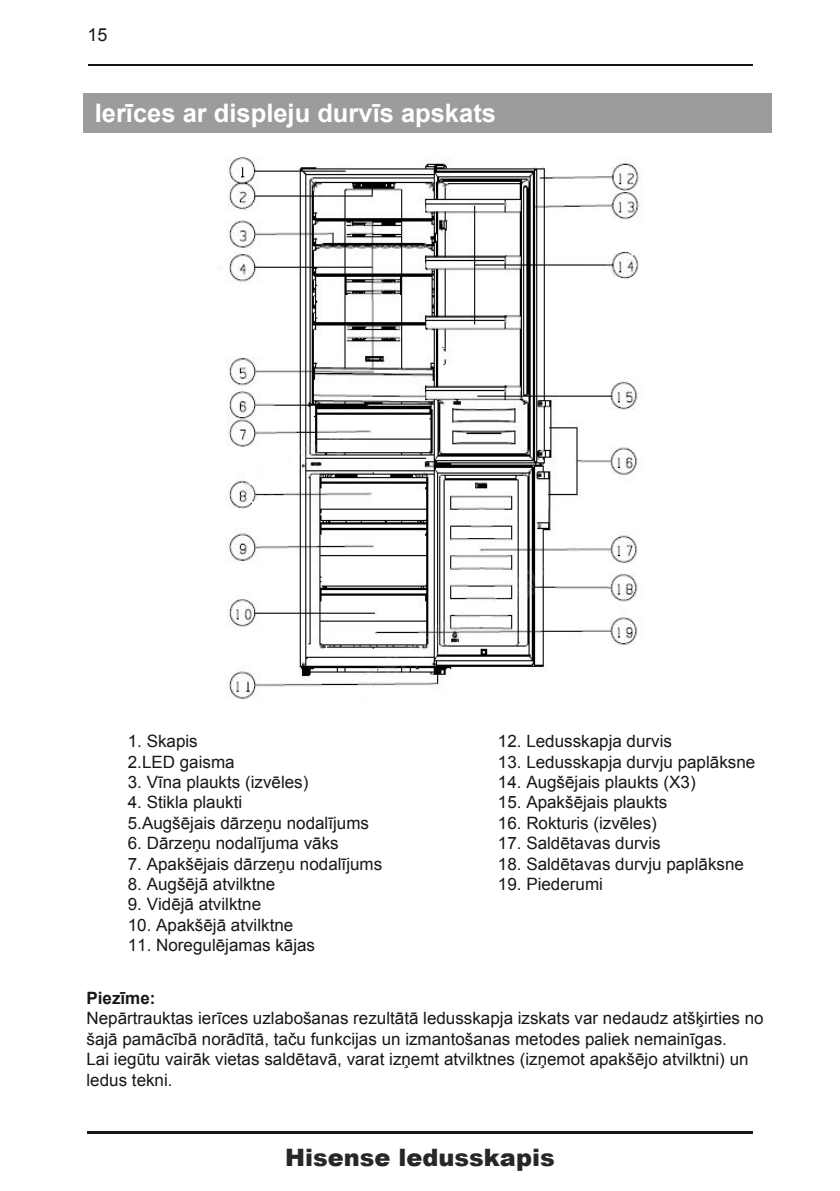
<style>
.page{position:relative;width:840px;height:1191px;background:#fff}
.page>*{position:absolute;margin:0;border:0;box-sizing:border-box;transform-origin:0 0}
.t1{font:700 25.4px "Arial";color:#fff}
.t2{font:900 24px "Arial";color:#272725}
.t3{font:18px "Arial";color:#181716}
.t4{font:17px/20.4px "Arial";color:#181716}
.t5{font:700 17px "Arial";color:#181716}
</style>
<div class="page">
<div style="left:84px;top:93px;width:687px;height:40px;background:#9c9c9d"></div>
<hr style="left:87px;top:65px;width:665px;height:1px;background:#181716">
<hr style="left:87px;top:1131px;width:665px;height:3px;background:#181716">
<img style="left:217px;top:157px;width:426px;height:542px">
<p class="t3" style="left:87px;top:23px;width:22px">15</p>
<h1 class="t1" style="left:95px;top:96px;width:402px">Ierīces ar displeju durvīs apskats</h1>
<p class="t4" style="left:128px;top:731px;width:108px">1. Skapis<br>2.LED gaisma</p>
<p class="t4" style="left:128px;top:772px;width:182px">3. Vīna plaukts (izvēles)</p>
<p class="t4" style="left:128px;top:792px;width:242px">4. Stikla plaukti<br>5.Augšējais dārzeņu nodalījums</p>
<p class="t4" style="left:128px;top:833px;width:212px">6. Dārzeņu nodalījuma vāks</p>
<p class="t4" style="left:128px;top:853px;width:256px">7. Apakšējais dārzeņu nodalījums</p>
<p class="t4" style="left:128px;top:874px;width:149px">8. Augšējā atvilktne</p>
<p class="t4" style="left:128px;top:894px;width:135px">9. Vidējā atvilktne</p>
<p class="t4" style="left:128px;top:915px;width:167px">10. Apakšējā atvilktne</p>
<p class="t4" style="left:128px;top:935px;width:189px">11. Noregulējamas kājas</p>
<p class="t4" style="left:497px;top:731px;width:175px">12. Ledusskapja durvis</p>
<p class="t4" style="left:497px;top:751px;width:259px">13. Ledusskapja durvju paplāksne</p>
<p class="t4" style="left:497px;top:772px;width:199px">14. Augšējais plaukts (X3)</p>
<p class="t4" style="left:497px;top:792px;width:171px">15. Apakšējais plaukts</p>
<p class="t4" style="left:497px;top:813px;width:160px">16. Rokturis (izvēles)</p>
<p class="t4" style="left:497px;top:833px;width:164px">17. Saldētavas durvis</p>
<p class="t4" style="left:497px;top:853px;width:247px">18. Saldētavas durvju paplāksne</p>
<p class="t4" style="left:497px;top:874px;width:106px">19. Piederumi</p>
<p class="t5" style="left:86px;top:986px;width:70px">Piezīme:</p>
<p class="t4" style="left:86px;top:1008px;width:678px">Nepārtrauktas ierīces uzlabošanas rezultātā ledusskapja izskats var nedaudz atšķirties no šajā pamācībā norādītā, taču funkcijas un izmantošanas metodes paliek nemainīgas.<br>Lai iegūtu vairāk vietas saldētavā, varat izņemt atvilktnes (izņemot apakšējo atvilktni) un ledus tekni.</p>
<h2 class="t2" style="left:285px;top:1140px;width:271px">Hisense ledusskapis</h2>
</div>
